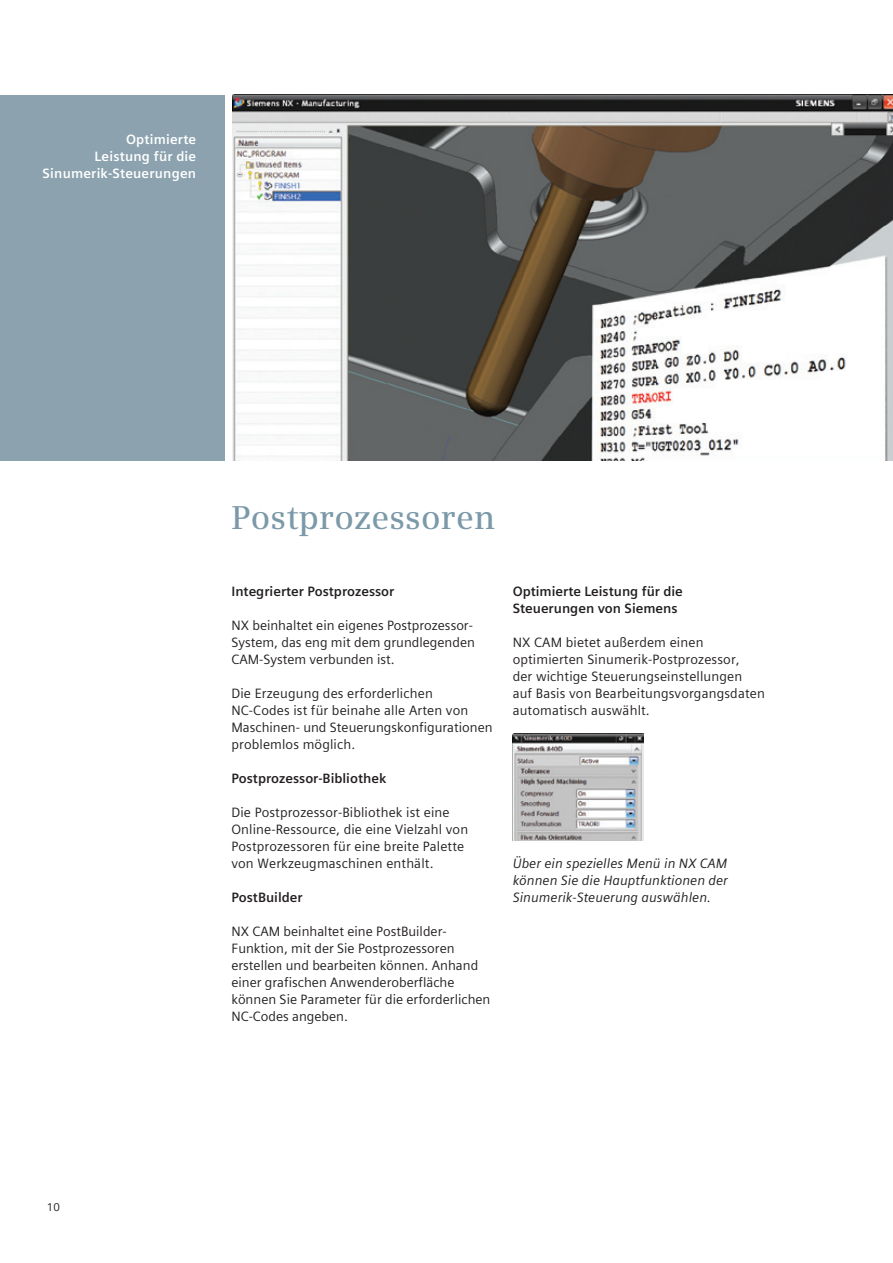
<style>
.page{position:relative;width:893px;height:1263px;background:#fff}
.page>*{position:absolute;margin:0;border:0;box-sizing:border-box;transform-origin:0 0}
._01__Headline__22pt{font:600 33px "Siemens Serif";letter-spacing:.005em;color:#7b99a9}
._02__Subhead___9pt_0{font:13.5px/17px "Siemens Sans Global";letter-spacing:.01em;color:#231f20}
._02__Subhead___9pt_0-2{font:700 13.5px/17px "Siemens Sans Global";color:#231f20}
.t1{font:italic 13.5px/17px "Siemens Sans Global";color:#231f20;text-align:justify}
.caption_photo_bold_w{font:700 13.5px/17px "Siemens Sans Global";letter-spacing:.015em;color:#fff;text-align:right}
.t2{font:11.25px "Siemens Sans Global";color:#231f20}
</style>
<div class="page">
<img style="left:233px;top:95px;width:659px;height:366px">
<img style="left:513px;top:733px;width:131px;height:108px">
<div style="left:0;top:95px;width:224px;height:365px;background:#8ca3af"></div>
<hr style="left:892px;top:95px;width:1px;height:366px;background:#a7bdc8">
<p class="caption_photo_bold_w" style="left:43px;top:131px;width:155px">Optimierte<br>Leistung für die<br>Sinumerik-Steuerungen</p>
<p class="t2" style="left:47px;top:1199px;width:15px">10</p>
<p class="_01__Headline__22pt" style="left:231px;top:498px;width:265px">Postprozessoren</p>
<p class="_02__Subhead___9pt_0-2" style="left:231px;top:583px;width:164px">Integrierter Postprozessor</p>
<p class="_02__Subhead___9pt_0" style="left:231px;top:617px;width:245px">NX beinhaltet ein eigenes Postprozessor-<br>System, das eng mit dem grundlegenden<br>CAM-System verbunden ist.</p>
<p class="_02__Subhead___9pt_0" style="left:231px;top:685px;width:263px">Die Erzeugung des erforderlichen NC-Codes ist für beinahe alle Arten von Maschinen- und Steuerungskonfigurationen problemlos möglich.</p>
<p class="_02__Subhead___9pt_0-2" style="left:231px;top:770px;width:156px">Postprozessor-Bibliothek</p>
<p class="_02__Subhead___9pt_0" style="left:231px;top:804px;width:238px">Die Postprozessor-Bibliothek ist eine Online-Ressource, die eine Vielzahl von Postprozessoren für eine breite Palette von Werkzeugmaschinen enthält.</p>
<p class="_02__Subhead___9pt_0-2" style="left:231px;top:889px;width:73px">PostBuilder</p>
<p class="_02__Subhead___9pt_0" style="left:231px;top:923px;width:261px">NX CAM beinhaltet eine PostBuilder-Funktion, mit der Sie Postprozessoren erstellen und bearbeiten können. Anhand einer grafischen Anwenderoberfläche können Sie Parameter für die erforderlichen NC-Codes angeben.</p>
<p class="_02__Subhead___9pt_0-2" style="left:513px;top:583px;width:172px">Optimierte Leistung für die<br>Steuerungen von Siemens</p>
<p class="_02__Subhead___9pt_0" style="left:513px;top:634px;width:254px">NX CAM bietet außerdem einen optimierten Sinumerik-Postprozessor,<br>der wichtige Steuerungseinstellungen auf Basis von Bearbeitungsvorgangsdaten automatisch auswählt.</p>
<p class="t1" style="left:513px;top:855px;width:217px">Über ein spezielles Menü in NX CAM können Sie die Hauptfunktionen der Sinumerik-Steuerung auswählen.</p>
</div>
